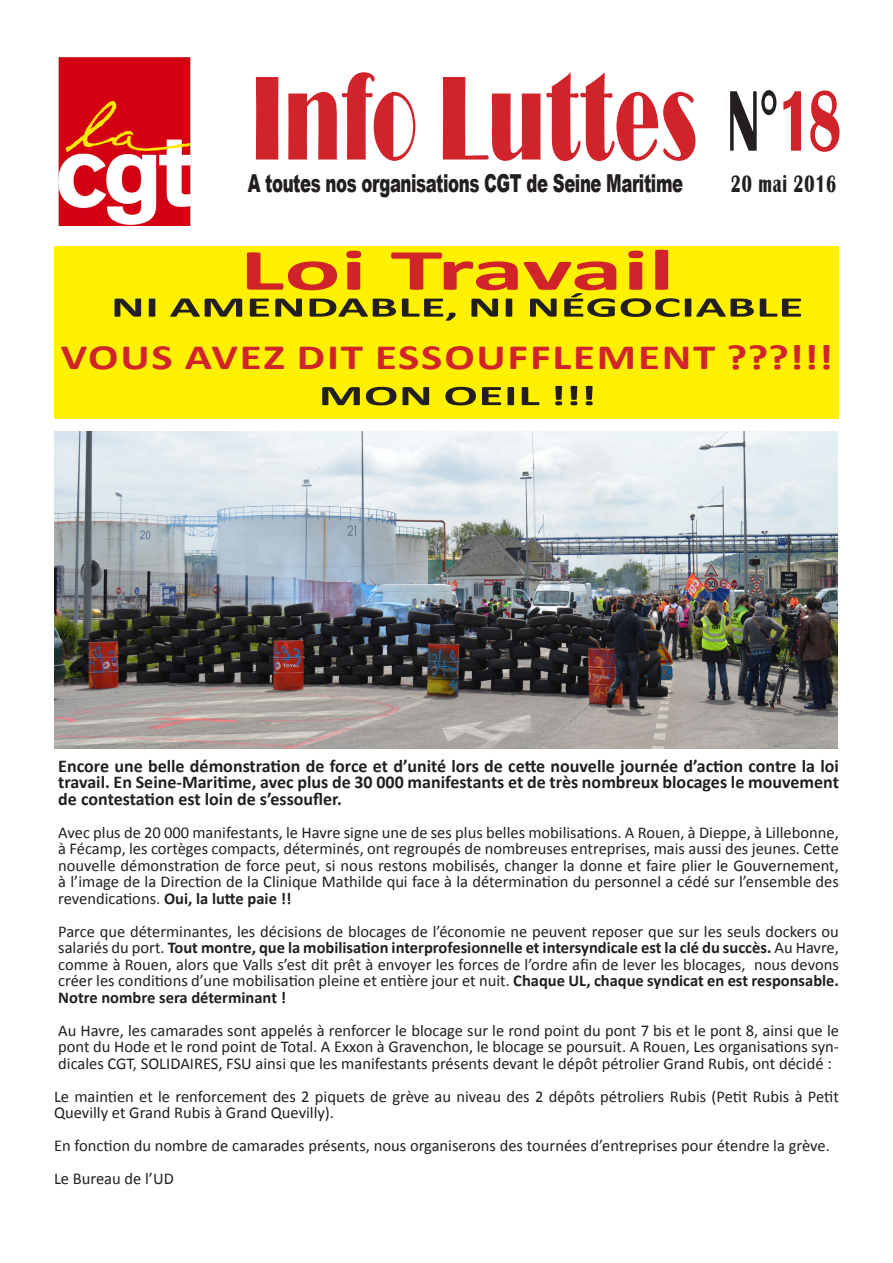
<style>
.page{position:relative;width:893px;height:1263px;background:#fff}
.page>*{position:absolute;margin:0;border:0;box-sizing:border-box;transform-origin:0 0}
.t1{font:123.75px "Broadway";letter-spacing:.02em;color:#d1232a;scale:.61 1}
.t2{font:700 89.1px "Britannic";color:#231f20;scale:.61 1}
.t3{font:700 58.65px "Calibri";letter-spacing:-.005em;color:#d1232a;scale:1.79 1}
.t4{font:700 35.7px "Calibri";letter-spacing:.04em;color:#d1232a;scale:1.26 1}
.t5{font:700 28.5px "Calibri";letter-spacing:.01em;color:#231f20;scale:1.79 1}
.t6{font:900 24.75px "Arial";letter-spacing:-.025em;color:#231f20;scale:.67 1}
.t7{font:700 24.75px "Britannic";letter-spacing:.05em;color:#231f20;scale:.67 1}
.t8{font:700 18px/16.5px "Calibri";color:#231f20;text-align:justify}
.t9{font:16.5px/16.5px "Calibri";color:#231f20;text-align:justify}
.s1{color:#d1232a}
.s2{font-weight:700}
</style>
<div class="page">
<img style="left:58px;top:57px;width:134px;height:168px">
<div style="left:54px;top:246px;width:785px;height:172px;background:#fff101"></div>
<img style="left:54px;top:431px;width:784px;height:317px">
<p class="t1" style="left:252px;top:47px;width:732px">Info Luttes</p>
<p class="t2" style="left:727px;top:71px;width:189px">N°<span class="s1">18</span></p>
<p class="t6" style="left:248px;top:165px;width:651px">A toutes nos organisations CGT de Seine Maritime</p>
<p class="t7" style="left:731px;top:170px;width:159px">20 mai 2016</p>
<p class="t3" style="left:240px;top:233px;width:244px">Loi Travail</p>
<p class="t5" style="left:111px;top:289px;width:388px">NI AMENDABLE, NI NÉGOCIABLE</p>
<p class="t4" style="left:61px;top:334px;width:614px">VOUS AVEZ DIT ESSOUFFLEMENT ???!!!</p>
<p class="t5" style="left:319px;top:377px;width:157px">MON OEIL !!!</p>
<p class="t8" style="left:58px;top:758px;width:782px">Encore une belle démonstration de force et d’unité lors de cette nouvelle journée d’action contre la loi travail. En Seine-Maritime, avec plus de 30 000 manifestants et de très nombreux blocages le mouvement de contestation est loin de s’essoufler.</p>
<p class="t9" style="left:58px;top:824px;width:782px">Avec plus de 20 000 manifestants, le Havre signe une de ses plus belles mobilisations. A Rouen, à Dieppe, à Lillebonne, à Fécamp, les cortèges compacts, déterminés, ont regroupés de nombreuses entreprises, mais aussi des jeunes. Cette nouvelle démonstration de force peut, si nous restons mobilisés, changer la donne et faire plier le Gouvernement, à l’image de la Direction de la Clinique Mathilde qui face à la détermination du personnel a cédé sur l’ensemble des revendications. <span class="s2">Oui, la lutte paie !!</span></p>
<p class="t9" style="left:58px;top:923px;width:782px">Parce que déterminantes, les décisions de blocages de l’économie ne peuvent reposer que sur les seuls dockers ou salariés du port. <span class="s2">Tout montre, que la mobilisation interprofesionnelle et intersyndicale est la clé du succès.</span> Au Havre, comme à Rouen, alors que Valls s’est dit prêt à envoyer les forces de l’ordre afin de lever les blocages, nous devons créer les conditions d’une mobilisation pleine et entière jour et nuit. <span class="s2">Chaque UL, chaque syndicat en est responsable.<br>Notre nombre sera déterminant !</span></p>
<p class="t9" style="left:58px;top:1022px;width:782px">Au Havre, les camarades sont appelés à renforcer le blocage sur le rond point du pont 7 bis et le pont 8, ainsi que le pont du Hode et le rond point de Total. A Exxon à Gravenchon, le blocage se poursuit. A Rouen, Les organisations syn&shy;dicales CGT, SOLIDAIRES, FSU ainsi que les manifestants présents devant le dépôt pétrolier Grand Rubis, ont décidé :</p>
<p class="t9" style="left:54px;top:1088px;width:786px">Le maintien et le renforcement des 2 piquets de grève au niveau des 2 dépôts pétroliers Rubis (Petit Rubis à Petit<br>Quevilly et Grand Rubis à Grand Quevilly).</p>
<p class="t9" style="left:54px;top:1138px;width:777px">En fonction du nombre de camarades présents, nous organiserons des tournées d’entreprises pour étendre la grève.</p>
<p class="t9" style="left:54px;top:1171px;width:121px">Le Bureau de l’UD</p>
</div>
